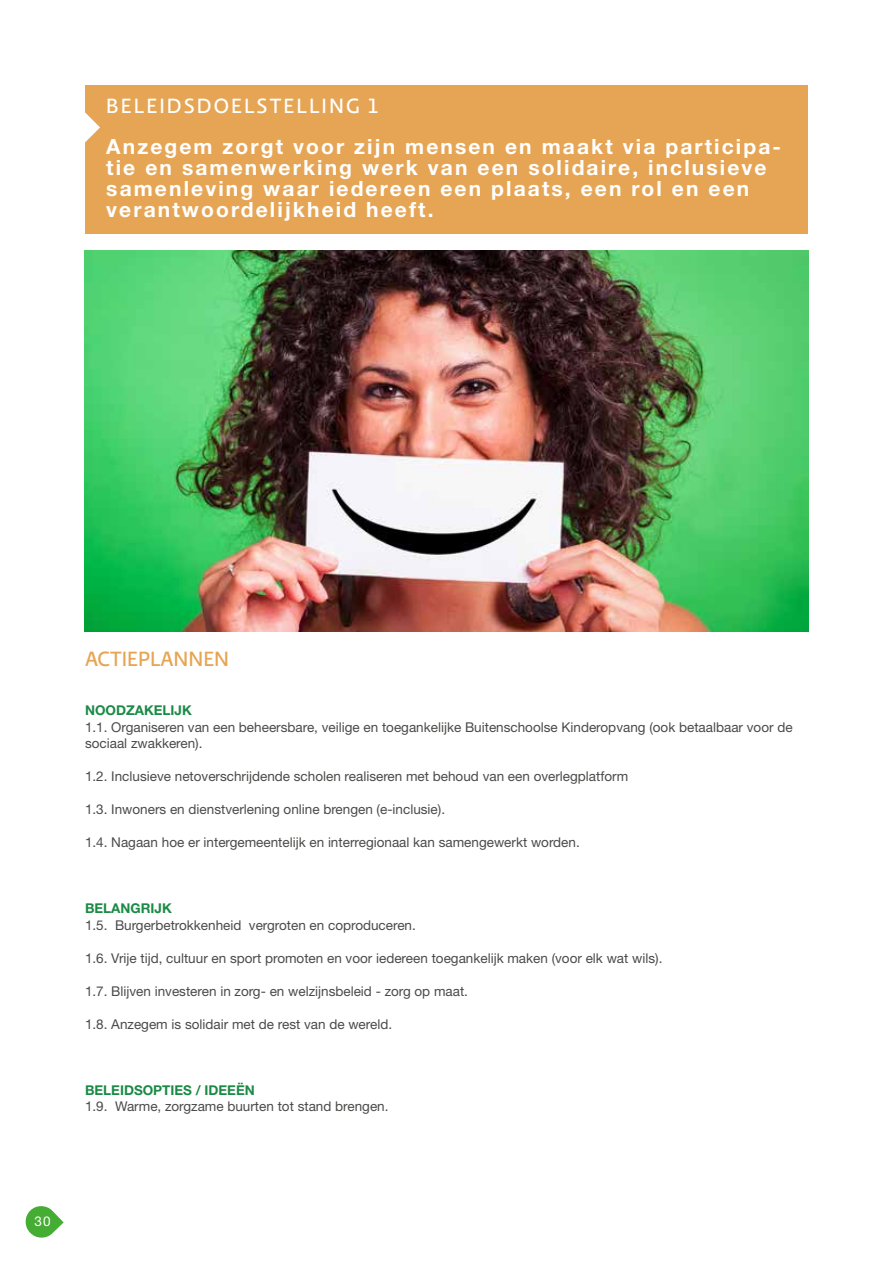
<style>
.page{position:relative;width:893px;height:1263px;background:#fff}
.page>*{position:absolute;margin:0;border:0;box-sizing:border-box;transform-origin:0 0}
.t1{font:700 21px/21px "Helvetica Neue LT Std";letter-spacing:.1em;color:#fff}
.t2{font:500 21px "Relato Sans OT";letter-spacing:.1em;color:#fff}
.t3{font:500 21px "Relato Sans OT";color:#e6a554}
.t4{font:13.5px/16.5px "Helvetica Neue LT Std";color:#4a4a49}
.t5{font:700 13.5px "Helvetica Neue LT Std";color:#1b8a46}
.t6{font:13.5px "Helvetica Neue LT Std";color:#fff}
</style>
<div class="page">
<svg style="left:26px;top:1206px;width:38px;height:32px"></svg>
<div style="left:85px;top:85px;width:723px;height:149px;background:#e6a554"></div>
<svg style="left:85px;top:112px;width:15px;height:30px"></svg>
<img style="left:84px;top:251px;width:724px;height:380px">
<h1 class="t2" style="left:106px;top:94px;width:273px">BELEIDSDOELSTELLING 1</h1>
<h1 class="t1" style="left:106px;top:136px;width:676px">Anzegem zorgt voor zijn mensen en maakt via participa&shy;tie en samenwerking werk van een solidaire, inclusieve samenleving waar iedereen een plaats, een rol en een verantwoordelijkheid heeft.</h1>
<h1 class="t3" style="left:85px;top:646px;width:146px">ACTIEPLANNEN</h1>
<p class="t5" style="left:85px;top:702px;width:108px">NOODZAKELIJK</p>
<p class="t4" style="left:85px;top:719px;width:709px">1.1. Organiseren van een beheersbare, veilige en toegankelijke Buitenschoolse Kinderopvang (ook betaalbaar voor de sociaal zwakkeren).</p>
<p class="t4" style="left:85px;top:768px;width:545px">1.2. Inclusieve netoverschrijdende scholen realiseren met behoud van een overlegplatform</p>
<p class="t4" style="left:85px;top:801px;width:362px">1.3. Inwoners en dienstverlening online brengen (e-inclusie).</p>
<p class="t4" style="left:85px;top:834px;width:496px">1.4. Nagaan hoe er intergemeentelijk en interregionaal kan samengewerkt worden.</p>
<p class="t5" style="left:85px;top:900px;width:88px">BELANGRIJK</p>
<p class="t4" style="left:85px;top:917px;width:332px">1.5. Burgerbetrokkenheid vergroten en coproduceren.</p>
<p class="t4" style="left:85px;top:950px;width:579px">1.6. Vrije tijd, cultuur en sport promoten en voor iedereen toegankelijk maken (voor elk wat wils).</p>
<p class="t4" style="left:85px;top:983px;width:384px">1.7. Blijven investeren in zorg- en welzijnsbeleid - zorg op maat.</p>
<p class="t4" style="left:85px;top:1016px;width:309px">1.8. Anzegem is solidair met de rest van de wereld.</p>
<p class="t5" style="left:85px;top:1082px;width:171px">BELEIDSOPTIES / IDEEËN</p>
<p class="t4" style="left:85px;top:1098px;width:305px">1.9. Warme, zorgzame buurten tot stand brengen.</p>
<p class="t6" style="left:34px;top:1213px;width:18px">30</p>
</div>
